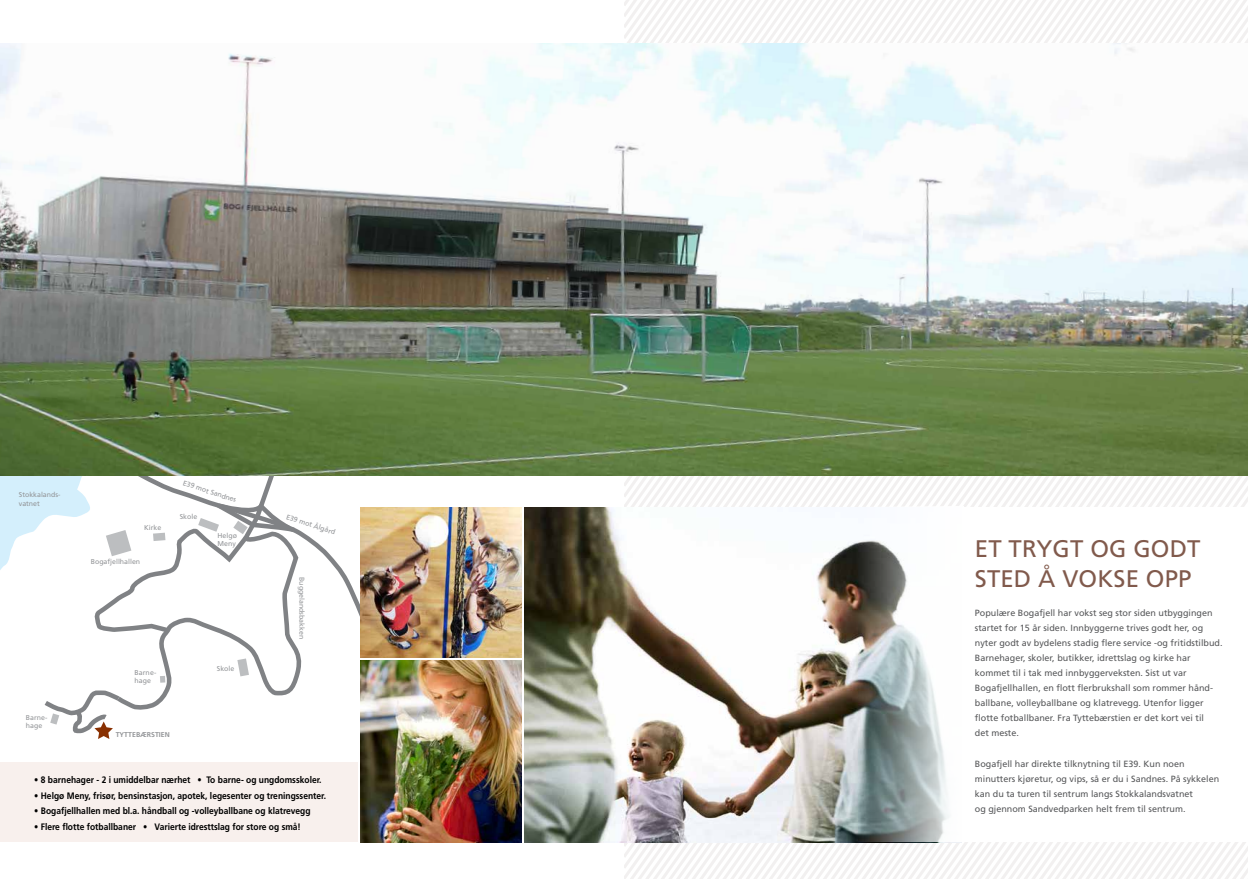
<style>
.page{position:relative;width:1248px;height:879px;background:#fff}
.page>*{position:absolute;margin:0;border:0;box-sizing:border-box;transform-origin:0 0}
.t1{font:24px/30px "Frutiger";letter-spacing:.005em;color:#815a4c}
.t2{font:700 9.4px "Frutiger";color:#000;scale:.9 1}
.t3{font:9px/15px "Frutiger";color:#58595b}
.t4{font:7px/8px "Frutiger";color:#939598}
.t5{font:700 7px "Frutiger";color:#939598}
</style>
<div class="page">
<svg style="left:624px;top:872px;width:623px;height:7px"></svg>
<svg style="left:624px;top:490px;width:623px;height:11px"></svg>
<svg style="left:624px;top:479px;width:623px;height:11px"></svg>
<svg style="left:624px;top:0;width:623px;height:43px"></svg>
<div style="left:0;top:763px;width:357px;height:79px;background:#f8f0ed"></div>
<svg style="left:124px;top:475px;width:238px;height:288px"></svg>
<svg style="left:123px;top:475px;width:180px;height:238px"></svg>
<svg style="left:160px;top:676px;width:5px;height:7px"></svg>
<svg style="left:237px;top:658px;width:12px;height:18px"></svg>
<svg style="left:0;top:475px;width:300px;height:161px"></svg>
<img style="left:0;top:43px;width:1247px;height:432px">
<img style="left:524px;top:507px;width:329px;height:335px">
<img style="left:360px;top:660px;width:162px;height:182px">
<img style="left:360px;top:507px;width:162px;height:151px">
<svg style="left:853px;top:506px;width:96px;height:336px"></svg>
<svg style="left:44px;top:690px;width:79px;height:49px"></svg>
<p class="t4" style="left:19px;top:490px;width:43px;line-height:9px">Stokkalands&shy;vatnet</p>
<p class="t4" style="left:144px;top:523px;width:19px">Kirke</p>
<p class="t4" style="left:91px;top:557px;width:51px">Bogafjellhallen</p>
<p class="t4" style="left:185px;top:479px;width:57px;rotate:18deg">E39 mot Sandnes</p>
<p class="t4" style="left:180px;top:513px;width:19px">Skole</p>
<p class="t4" style="left:217px;top:531px;width:21px">Helgø<br>Meny</p>
<p class="t4" style="left:26px;top:713px;width:23px">Barne&shy;hage</p>
<p class="t4" style="left:134px;top:668px;width:24px">Barne&shy;hage</p>
<p class="t5" style="left:116px;top:730px;width:56px">TYTTEBÆRSTIEN</p>
<p class="t4" style="left:217px;top:665px;width:19px">Skole</p>
<p class="t4" style="left:288px;top:513px;width:52px;rotate:18deg">E39 mot Ålgård</p>
<p class="t4" style="left:306px;top:577px;width:64px;rotate:90deg">Buggelandsbakken</p>
<p class="t2" style="left:34px;top:774px;width:321px">• 8 barnehager - 2 i umiddelbar nærhet • To barne- og ungdomsskoler.</p>
<p class="t2" style="left:34px;top:790px;width:326px">• Helgø Meny, frisør, bensinstasjon, apotek, legesenter og treningssenter.</p>
<p class="t2" style="left:34px;top:805px;width:308px">• Bogafjellhallen med bl.a. håndball og -volleyballbane og klatrevegg</p>
<p class="t2" style="left:34px;top:821px;width:298px">• Flere flotte fotballbaner • Varierte idresttslag for store og små!</p>
<h1 class="t1" style="left:974px;top:534px;width:227px">ET TRYGT OG GODT<br>STED Å VOKSE OPP</h1>
<p class="t3" style="left:974px;top:606px;width:249px">Populære Bogafjell har vokst seg stor siden utbyggingen startet for 15 år siden. Innbyggerne trives godt her, og nyter godt av bydelens stadig flere service -og fritidstilbud.<br>Barnehager, skoler, butikker, idrettslag og kirke har kommet til i tak med innbyggerveksten. Sist ut var Bogafjellhallen, en flott flerbrukshall som rommer hånd&shy;ballbane, volleyballbane og klatrevegg. Utenfor ligger flotte fotballbaner. Fra Tyttebærstien er det kort vei til<br>det meste.</p>
<p class="t3" style="left:974px;top:756px;width:246px">Bogafjell har direkte tilknytning til E39. Kun noen minutters kjøretur, og vips, så er du i Sandnes. På sykkelen kan du ta turen til sentrum langs Stokkalandsvatnet<br>og gjennom Sandvedparken helt frem til sentrum.</p>
</div>
